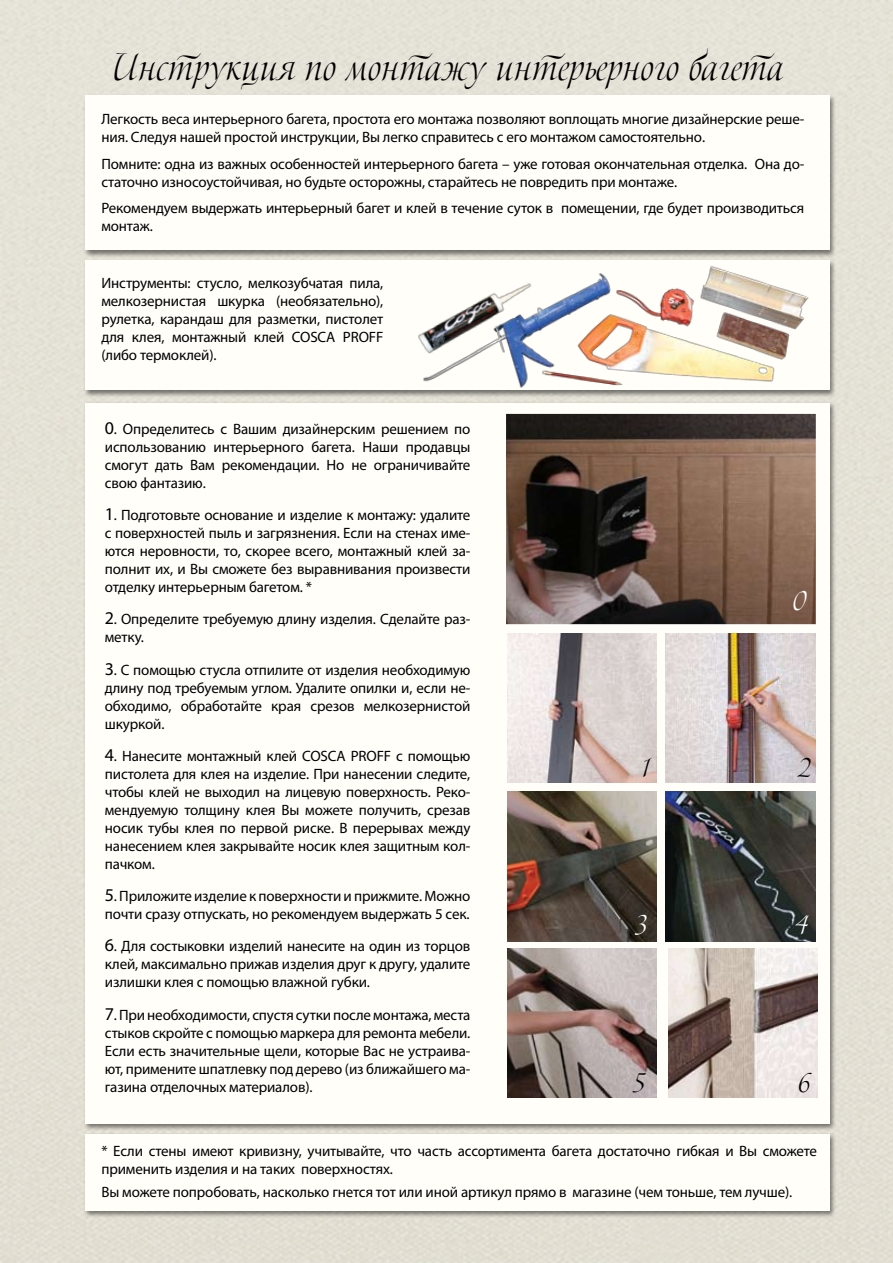
<style>
.page{position:relative;width:893px;height:1263px;background:#fff}
.page>*{position:absolute;margin:0;border:0;box-sizing:border-box;transform-origin:0 0}
.t1{font:39px "Boleroscript";color:#000}
.t2{font:30px "Boleroscript";color:#000}
.t3{font:30px "Boleroscript";color:#fff}
.t4{font:15px/18px "Myriad Pro";letter-spacing:-.01em;color:#000;text-align:justify}
.s1{font-size:18px}
</style>
<div class="page">
<div style="left:83px;top:94px;width:760px;height:170px;background:#000;opacity:.5"></div>
<div style="left:85px;top:96px;width:744px;height:154px;background:#fffef9"></div>
<div style="left:83px;top:259px;width:760px;height:145px;background:#000;opacity:.5"></div>
<div style="left:85px;top:260px;width:744px;height:130px;background:#fffef9"></div>
<div style="left:83px;top:401px;width:760px;height:736px;background:#000;opacity:.5"></div>
<div style="left:85px;top:403px;width:744px;height:721px;background:#fffef9"></div>
<div style="left:83px;top:1133px;width:760px;height:91px;background:#000;opacity:.5"></div>
<div style="left:85px;top:1134px;width:744px;height:77px;background:#fffef9"></div>
<img style="left:701px;top:266px;width:108px;height:55px">
<img style="left:706px;top:304px;width:96px;height:56px">
<img style="left:616px;top:288px;width:85px;height:21px">
<img style="left:613px;top:309px;width:166px;height:73px">
<img style="left:419px;top:273px;width:194px;height:118px">
<img style="left:418px;top:273px;width:129px;height:89px">
<img style="left:534px;top:363px;width:97px;height:32px">
<img style="left:506px;top:414px;width:310px;height:210px">
<img style="left:507px;top:634px;width:149px;height:149px">
<img style="left:666px;top:634px;width:149px;height:149px">
<img style="left:507px;top:792px;width:149px;height:149px">
<img style="left:666px;top:792px;width:149px;height:149px">
<img style="left:507px;top:949px;width:149px;height:149px">
<img style="left:668px;top:949px;width:149px;height:149px">
<h1 class="t1" style="left:114px;top:44px;width:672px">Инструкция по монтажу интерьерного багета</h1>
<p class="t4" style="left:101px;top:110px;width:704px">Легкость веса интерьерного багета, простота его монтажа позволяют воплощать многие дизайнерские реше&shy;ния. Следуя нашей простой инструкции, Вы легко справитесь с его монтажом самостоятельно.</p>
<p class="t4" style="left:101px;top:154px;width:704px">Помните: одна из важных особенностей интерьерного багета – уже готовая окончательная отделка. Она до&shy;статочно износоустойчивая, но будьте осторожны, старайтесь не повредить при монтаже.</p>
<p class="t4" style="left:101px;top:199px;width:704px">Рекомендуем выдержать интерьерный багет и клей в течение суток в помещении, где будет производиться монтаж.</p>
<p class="t4" style="left:101px;top:274px;width:283px">Инструменты: стусло, мелкозубчатая пила, мелкозернистая шкурка (необязательно), рулетка, карандаш для разметки, пистолет для клея, монтажный клей COSCA PROFF (либо термоклей).</p>
<p class="t4" style="left:105px;top:420px;width:367px"><span class="s1">0</span>. Определитесь с Вашим дизайнерским решением по использованию интерьерного багета. Наши продавцы смогут дать Вам рекомендации. Но не ограничивайте свою фантазию.</p>
<p class="t4" style="left:105px;top:506px;width:367px"><span class="s1">1</span>. Подготовьте основание и изделие к монтажу: удалите с поверхностей пыль и загрязнения. Если на стенах име&shy;ются неровности, то, скорее всего, монтажный клей за&shy;полнит их, и Вы сможете без выравнивания произвести отделку интерьерным багетом. *</p>
<p class="t4" style="left:105px;top:610px;width:367px"><span class="s1">2</span>. Определите требуемую длину изделия. Сделайте раз&shy;метку.</p>
<p class="t4" style="left:105px;top:660px;width:367px"><span class="s1">3</span>. С помощью стусла отпилите от изделия необходимую длину под требуемым углом. Удалите опилки и, если не&shy;обходимо, обработайте края срезов мелкозернистой шкуркой.</p>
<p class="t4" style="left:105px;top:746px;width:367px"><span class="s1">4</span>. Нанесите монтажный клей COSCA PROFF с помощью пистолета для клея на изделие. При нанесении следите, чтобы клей не выходил на лицевую поверхность. Реко&shy;мендуемую толщину клея Вы можете получить, срезав носик тубы клея по первой риске. В перерывах между нанесением клея закрывайте носик клея защитным кол&shy;пачком.</p>
<p class="t4" style="left:105px;top:887px;width:367px"><span class="s1">5</span>. Приложите изделие к поверхности и прижмите. Можно почти сразу отпускать, но рекомендуем выдержать 5 сек.</p>
<p class="t4" style="left:105px;top:937px;width:367px"><span class="s1">6</span>. Для состыковки изделий нанесите на один из торцов клей, максимально прижав изделия друг к другу, удалите излишки клея с помощью влажной губки.</p>
<p class="t4" style="left:105px;top:1005px;width:367px"><span class="s1">7</span>. При необходимости, спустя сутки после монтажа, места стыков скройте с помощью маркера для ремонта мебели.<br>Если есть значительные щели, которые Вас не устраива&shy;ют, примените шпатлевку под дерево (из ближайшего ма&shy;газина отделочных материалов).</p>
<h2 class="t3" style="left:793px;top:583px;width:16px">0</h2>
<h2 class="t2" style="left:643px;top:750px;width:10px">1</h2>
<h2 class="t2" style="left:799px;top:750px;width:15px">2</h2>
<h2 class="t3" style="left:637px;top:907px;width:13px">3</h2>
<h2 class="t3" style="left:796px;top:907px;width:15px">4</h2>
<h2 class="t2" style="left:634px;top:1065px;width:13px">5</h2>
<h2 class="t2" style="left:799px;top:1065px;width:13px">6</h2>
<p class="t4" style="left:101px;top:1142px;width:717px">* Если стены имеют кривизну, учитывайте, что часть ассортимента багета достаточно гибкая и Вы сможете применить изделия и на таких поверхностях.</p>
<p class="t4" style="left:101px;top:1182px;width:692px">Вы можете попробовать, насколько гнется тот или иной артикул прямо в магазине (чем тоньше, тем лучше).</p>
</div>
